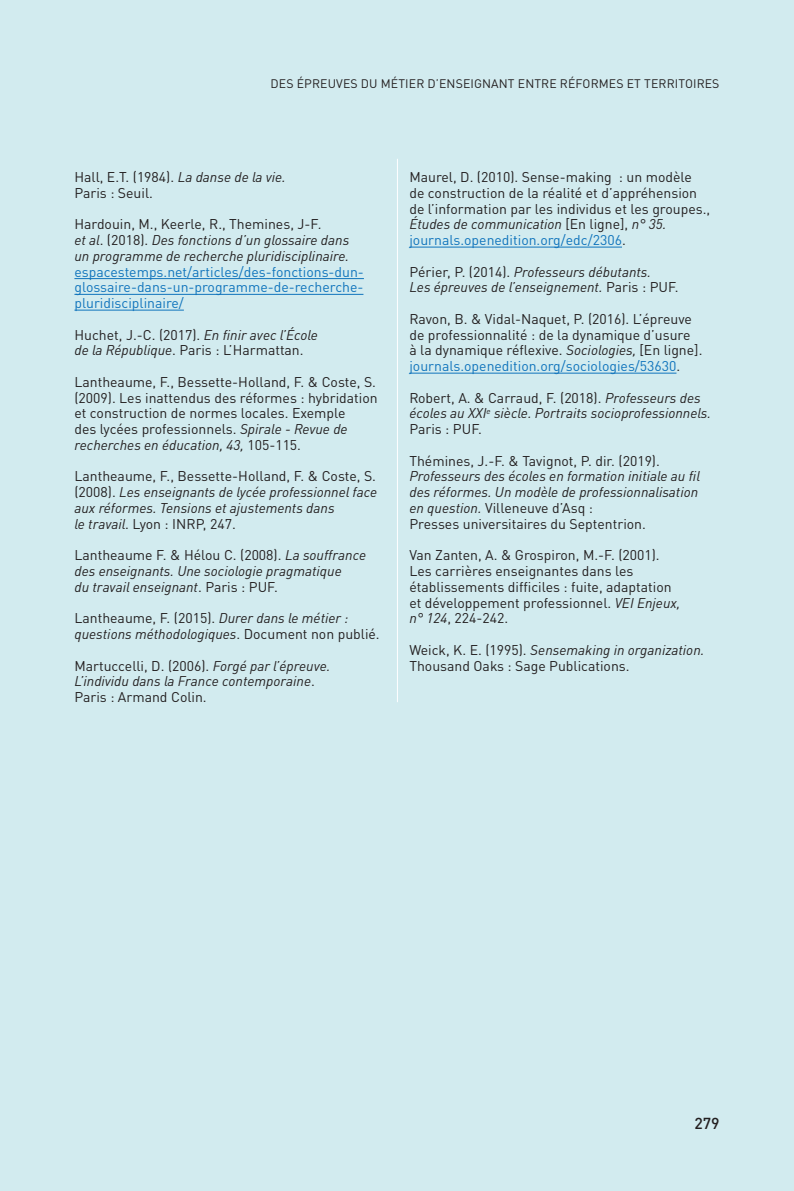
<style>
.page{position:relative;width:794px;height:1191px;background:#d2ebef}
.page>*{position:absolute;margin:0;border:0;box-sizing:border-box;transform-origin:0 0}
.t1{font:500 15.75px "DINOT";color:#231f20}
.Normal__Web{font:14px/15.8px "DINOT";color:#231f20}
.Normal__Web-2{font:italic 14px/15.8px "DINOT";color:#231f20}
.t2{font:14px/15.8px "DINOT";color:#1074bc}
.Titre_courant__droit{font:12.25px "DINOT";letter-spacing:.01em;color:#231f20}
.s1{font-style:italic}
.s2{color:#231f20}
.s3{font-style:italic;color:#231f20}
.s4{font-style:normal}
.s5{color:#1074bc}
</style>
<div class="page">
<hr style="left:74px;top:278px;width:290px;height:1px;background:#1074bc">
<hr style="left:74px;top:294px;width:289px;height:1px;background:#1074bc">
<hr style="left:74px;top:310px;width:110px;height:1px;background:#1074bc">
<hr style="left:409px;top:247px;width:213px;height:1px;background:#1074bc">
<hr style="left:409px;top:373px;width:267px;height:1px;background:#1074bc">
<hr style="left:397px;top:159px;width:1px;height:543px;background:#fff">
<p class="Titre_courant__droit" style="left:271px;top:75px;width:450px">DES ÉPREUVES DU MÉTIER D’ENSEIGNANT ENTRE RÉFORMES ET TERRITOIRES</p>
<p class="Normal__Web" style="left:74px;top:169px;width:213px">Hall, E.T. (1984). <span class="s1">La danse de la vie.<br></span>Paris : Seuil.</p>
<p class="t2" style="left:74px;top:216px;width:291px"><span class="s2">Hardouin, M., Keerle, R., Themines, J-F</span><span class="s3">.<br>et al</span><span class="s2">. (2018).</span> <span class="s3">Des fonctions d’un glossaire dans un programme de recherche pluridisciplinaire. </span>espacestemps.net/articles/des-fonctions-dun&shy;glossaire-dans-un-programme-de-recherche&shy;pluridisciplinaire/</p>
<p class="Normal__Web" style="left:74px;top:326px;width:245px">Huchet, J.-C. (2017). <span class="s1">En finir avec l’École de la République</span>. Paris : L’Harmattan.</p>
<p class="Normal__Web" style="left:74px;top:374px;width:305px">Lantheaume, F., Bessette-Holland, F. &amp; Coste, S. (2009). Les inattendus des réformes : hybridation et construction de normes locales. Exemple<br>des lycées professionnels. <span class="s1">Spirale - Revue de recherches en éducation, 43,</span> 105-115.</p>
<p class="Normal__Web-2" style="left:74px;top:468px;width:304px"><span class="s4">Lantheaume, F., Bessette-Holland, F. &amp; Coste, S. (2008).</span> Les enseignants de lycée professionnel face aux réformes. Tensions et ajustements dans<br>le travail<span class="s4">. Lyon : INRP, 247.</span></p>
<p class="Normal__Web-2" style="left:74px;top:547px;width:293px"><span class="s4">Lantheaume F. &amp; Hélou C. (2008).</span> La souffrance des enseignants. Une sociologie pragmatique<br>du travail enseignant<span class="s4">. Paris : PUF.</span></p>
<p class="Normal__Web-2" style="left:74px;top:610px;width:307px"><span class="s4">Lantheaume, F. (2015).</span> Durer dans le métier : questions méthodologiques<span class="s4">. Document non publié.</span></p>
<p class="Normal__Web-2" style="left:74px;top:657px;width:257px"><span class="s4">Martuccelli, D. (2006).</span> Forgé par l’épreuve.<br>L’individu dans la France contemporaine<span class="s4">.<br>Paris : Armand Colin.</span></p>
<p class="Normal__Web" style="left:409px;top:169px;width:302px">Maurel, D. (2010). Sense-making : un modèle de construction de la réalité et d’appréhension de l’information par les individus et les groupes., <span class="s1">Études de communication</span> [En ligne], <span class="s1">n° 35. </span><span class="s5">journals.openedition.org/edc/2306</span>.</p>
<p class="Normal__Web-2" style="left:409px;top:263px;width:271px"><span class="s4">Périer, P. (2014).</span> Professeurs débutants.<br>Les épreuves de l’enseignement. <span class="s4">Paris : PUF.</span></p>
<p class="Normal__Web" style="left:409px;top:311px;width:294px">Ravon, B. &amp; Vidal-Naquet, P. (2016). L’épreuve de professionnalité : de la dynamique d’usure<br>à la dynamique réflexive. <span class="s1">Sociologies,</span> [En ligne]. <span class="s5">journals.openedition.org/sociologies/53630</span>.</p>
<p class="Normal__Web-2" style="left:409px;top:389px;width:303px"><span class="s4">Robert, A. &amp; Carraud, F. (2018).</span> Professeurs des écoles au XXI<sup>e</sup> siècle. Portraits socioprofessionnels.<br><span class="s4">Paris : PUF.</span></p>
<p class="Normal__Web-2" style="left:409px;top:452px;width:292px"><span class="s4">Thémines, J.-F. &amp; Tavignot, P. dir. (2019).<br></span>Professeurs des écoles en formation initiale au fil des réformes. Un modèle de professionnalisation en question. <span class="s4">Villeneuve d’Asq :<br>Presses universitaires du Septentrion.</span></p>
<p class="Normal__Web" style="left:409px;top:547px;width:272px">Van Zanten, A. &amp; Grospiron, M.-F. (2001).<br>Les carrières enseignantes dans les établissements difficiles : fuite, adaptation et développement professionnel. <span class="s1">VEI Enjeux, n° 124</span>, 224-242.</p>
<p class="Normal__Web" style="left:409px;top:641px;width:296px">Weick, K. E. (1995). <span class="s1">Sensemaking in organization.<br></span>Thousand Oaks : Sage Publications.</p>
<p class="t1" style="left:694px;top:1112px;width:27px">279</p>
</div>
